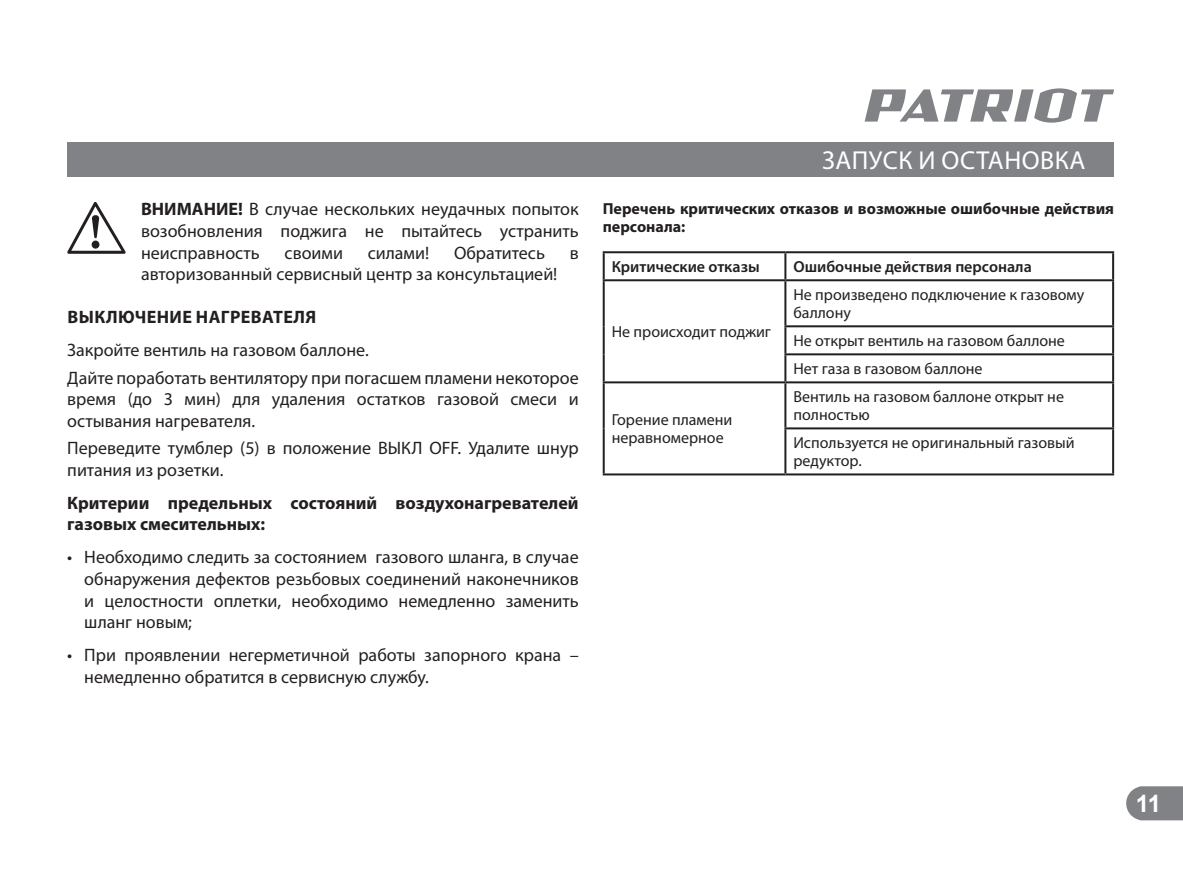
<style>
.page{position:relative;width:1183px;height:870px;background:#fff}
.page>*{position:absolute;margin:0;border:0;box-sizing:border-box;transform-origin:0 0}
.t1{font:26px "Myriad Pro";letter-spacing:.02em;color:#fff}
.t2{font:700 24px "Arial";color:#fff}
.t3{font:18px/21.6px "Myriad Pro";color:#231f20}
.t4{font:700 18px/21.6px "Myriad Pro";color:#231f20}
.t5{font:700 18px "Myriad Pro";letter-spacing:.02em;color:#231f20}
.t6{font:16px/18px "Myriad Pro";color:#231f20}
.t7{font:700 16px/18px "Myriad Pro";color:#231f20}
.t8{font:600 16px "Myriad Pro";color:#231f20}
.s1{font-weight:700}
</style>
<div class="page">
<div style="left:67px;top:142px;width:1047px;height:34px;background:#808285"></div>
<svg style="left:1126px;top:786px;width:57px;height:34px;background:#898b8e"></svg>
<svg style="left:864px;top:88px;width:250px;height:35px"></svg>
<svg style="left:67px;top:201px;width:59px;height:53px"></svg>
<hr style="left:603px;top:251px;width:182px;height:2px;background:#231f20">
<hr style="left:603px;top:253px;width:2px;height:26px;background:#231f20">
<hr style="left:785px;top:251px;width:329px;height:2px;background:#231f20">
<hr style="left:784px;top:253px;width:2px;height:26px;background:#231f20">
<hr style="left:1112px;top:253px;width:2px;height:26px;background:#231f20">
<hr style="left:603px;top:279px;width:182px;height:2px;background:#231f20">
<hr style="left:603px;top:281px;width:2px;height:45px;background:#231f20">
<hr style="left:785px;top:279px;width:329px;height:2px;background:#231f20">
<hr style="left:784px;top:281px;width:2px;height:44px;background:#231f20">
<hr style="left:1112px;top:281px;width:2px;height:44px;background:#231f20">
<hr style="left:603px;top:326px;width:2px;height:28px;background:#231f20">
<hr style="left:784px;top:325px;width:330px;height:2px;background:#231f20">
<hr style="left:784px;top:327px;width:2px;height:26px;background:#231f20">
<hr style="left:1112px;top:327px;width:2px;height:26px;background:#231f20">
<hr style="left:603px;top:354px;width:2px;height:27px;background:#231f20">
<hr style="left:784px;top:353px;width:330px;height:2px;background:#231f20">
<hr style="left:784px;top:355px;width:2px;height:26px;background:#231f20">
<hr style="left:1112px;top:355px;width:2px;height:26px;background:#231f20">
<hr style="left:603px;top:381px;width:182px;height:2px;background:#231f20">
<hr style="left:603px;top:383px;width:2px;height:45px;background:#231f20">
<hr style="left:785px;top:381px;width:329px;height:2px;background:#231f20">
<hr style="left:784px;top:383px;width:2px;height:44px;background:#231f20">
<hr style="left:1112px;top:383px;width:2px;height:44px;background:#231f20">
<hr style="left:603px;top:428px;width:2px;height:45px;background:#231f20">
<hr style="left:784px;top:427px;width:330px;height:2px;background:#231f20">
<hr style="left:784px;top:429px;width:2px;height:44px;background:#231f20">
<hr style="left:1112px;top:429px;width:2px;height:44px;background:#231f20">
<hr style="left:603px;top:473px;width:182px;height:2px;background:#231f20">
<hr style="left:785px;top:473px;width:329px;height:2px;background:#231f20">
<p class="t3" style="left:141px;top:199px;width:439px;text-align:justify"><span class="s1">ВНИМАНИЕ!</span> В случае нескольких неудачных попыток возобновления поджига не пытайтесь устранить неисправность</p>
<p class="t3" style="left:285px;top:242px;width:60px">своими</p>
<p class="t3" style="left:368px;top:242px;width:63px">силами!</p>
<p class="t3" style="left:454px;top:242px;width:92px">Обратитесь</p>
<p class="t3" style="left:570px;top:242px;width:10px">в</p>
<p class="t3" style="left:141px;top:264px;width:418px">авторизованный сервисный центр за консультацией!</p>
<p class="t5" style="left:67px;top:308px;width:250px">ВЫКЛЮЧЕНИЕ НАГРЕВАТЕЛЯ</p>
<p class="t3" style="left:67px;top:337px;width:513px;line-height:27.2px">Закройте вентиль на газовом баллоне.<br>Дайте поработать вентилятору при погасшем пламени некоторое</p>
<p class="t3" style="left:67px;top:389px;width:513px">время (до 3 мин) для удаления остатков газовой смеси и остывания нагревателя.</p>
<p class="t3" style="left:67px;top:438px;width:513px">Переведите тумблер (5) в положение ВЫКЛ OFF. Удалите шнур питания из розетки.</p>
<p class="t4" style="left:67px;top:492px;width:513px">Критерии предельных состояний воздухонагревателей газовых смесительных:</p>
<p class="t3" style="left:84px;top:547px;width:496px;text-align:justify;text-indent:-17px">• Необходимо следить за состоянием газового шланга, в случае обнаружения дефектов резьбовых соединений наконечников и целостности оплетки, необходимо немедленно заменить шланг новым;</p>
<p class="t3" style="left:84px;top:645px;width:496px;text-indent:-17px">• При проявлении негерметичной работы запорного крана – немедленно обратится в сервисную службу.</p>
<h1 class="t1" style="left:822px;top:148px;width:265px">ЗАПУСК И ОСТАНОВКА</h1>
<p class="t7" style="left:603px;top:200px;width:513px">Перечень критических отказов и возможные ошибочные действия персонала:</p>
<p class="t8" style="left:612px;top:259px;width:149px">Критические отказы</p>
<p class="t8" style="left:793px;top:259px;width:240px">Ошибочные действия персонала</p>
<p class="t6" style="left:612px;top:323px;width:161px">Не происходит поджиг</p>
<p class="t6" style="left:612px;top:411px;width:122px">Горение пламени неравномерное</p>
<p class="t6" style="left:793px;top:286px;width:292px">Не произведено подключение к газовому баллону</p>
<p class="t6" style="left:793px;top:327px;width:273px;line-height:28px">Не открыт вентиль на газовом баллоне<br>Нет газа в газовом баллоне</p>
<p class="t6" style="left:793px;top:388px;width:272px">Вентиль на газовом баллоне открыт не полностью</p>
<p class="t6" style="left:793px;top:434px;width:283px">Используется не оригинальный газовый редуктор.</p>
<h2 class="t2" style="left:1136px;top:789px;width:27px">11</h2>
</div>
